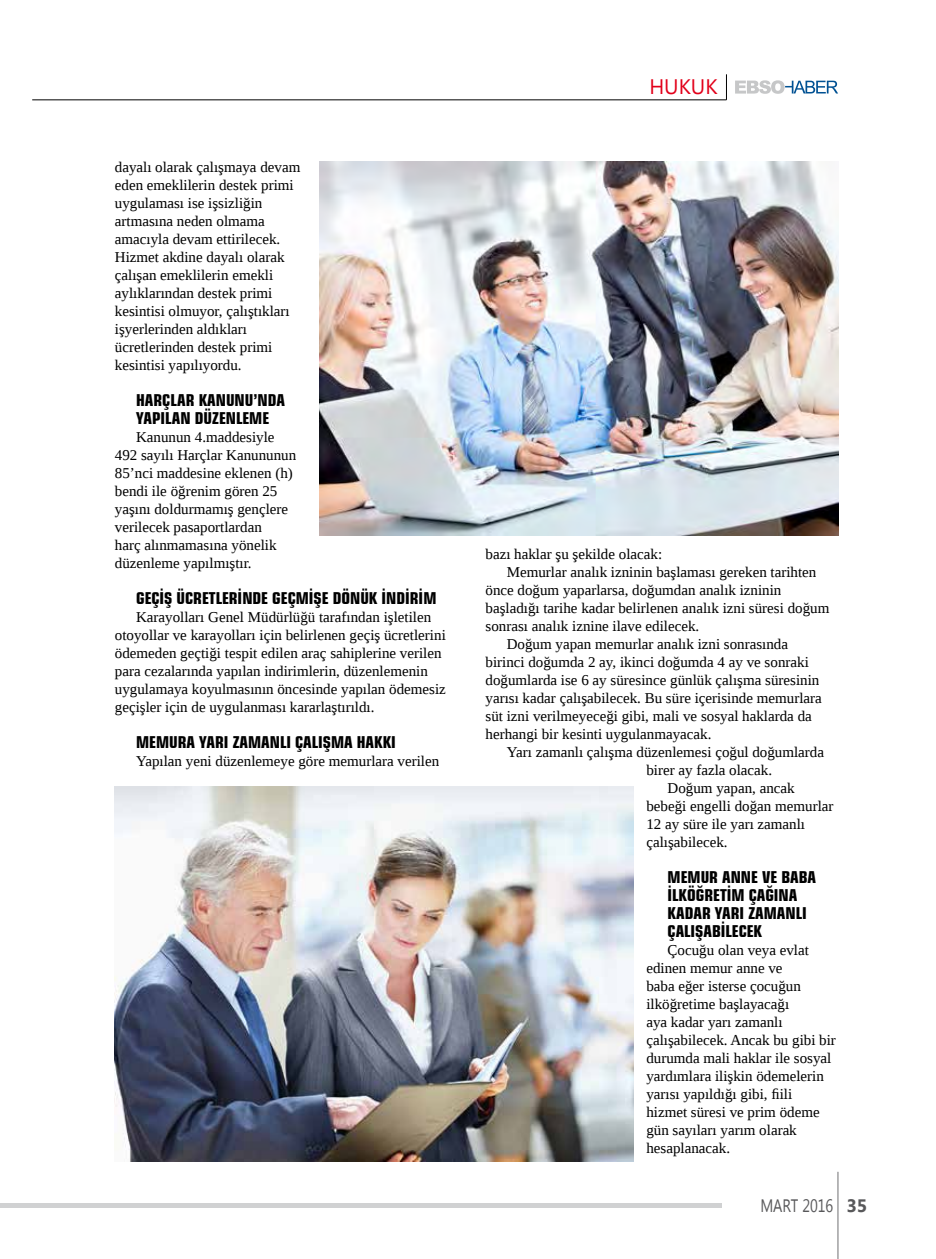
<style>
.page{position:relative;width:936px;height:1259px;background:#fff}
.page>*{position:absolute;margin:0;border:0;box-sizing:border-box;transform-origin:0 0}
.t1{font:21px "Segoe UI";color:#e2001a}
.t2{font:18px "Segoe UI";color:#58585a;scale:.8 1}
.t3{font:700 18px "Segoe UI";color:#58585a}
.t4{font:700 condensed 16.5px/18px "Square 721 BT";color:#000}
.t5{font:15px/18px "Liberation Serif";color:#000}
</style>
<div class="page">
<hr style="left:837px;top:1171px;width:1px;height:88px;background:#707172">
<hr style="left:0;top:1203px;width:722px;height:4px;background:#d0d1d2">
<svg style="left:735px;top:80px;width:103px;height:14px"></svg>
<hr style="left:32px;top:100px;width:694px;height:1px;background:#000">
<svg style="left:726px;top:74px;width:1px;height:26px"></svg>
<img style="left:115px;top:787px;width:518px;height:374px">
<img style="left:319px;top:162px;width:519px;height:374px">
<p class="t5" style="left:115px;top:158px;width:187px">dayalı olarak çalışmaya devam eden emeklilerin destek primi uygulaması ise işsizliğin artmasına neden olmama amacıyla devam ettirilecek.<br>Hizmet akdine dayalı olarak çalışan emeklilerin emekli aylıklarından destek primi kesintisi olmuyor, çalıştıkları işyerlerinden aldıkları ücretlerinden destek primi kesintisi yapılıyordu.</p>
<p class="t4" style="left:136px;top:391px;width:150px">HARÇLAR KANUNU’NDA<br>YAPILAN DÜZENLEME</p>
<p class="t5" style="left:115px;top:428px;width:183px;text-indent:21px">Kanunun 4.maddesiyle<br>492 sayılı Harçlar Kanununun<br>85’nci maddesine eklenen (h) bendi ile öğrenim gören 25 yaşını doldurmamış gençlere verilecek pasaportlardan<br>harç alınmamasına yönelik düzenleme yapılmıştır.</p>
<p class="t4" style="left:136px;top:589px;width:302px">GEÇIŞ ÜCRETLERINDE GEÇMIŞE DÖNÜK INDIRIM</p>
<p class="t5" style="left:115px;top:608px;width:332px;text-indent:21px">Karayolları Genel Müdürlüğü tarafından işletilen otoyollar ve karayolları için belirlenen geçiş ücretlerini ödemeden geçtiği tespit edilen araç sahiplerine verilen para cezalarında yapılan indirimlerin, düzenlemenin uygulamaya koyulmasının öncesinde yapılan ödemesiz geçişler için de uygulanması kararlaştırıldı.</p>
<p class="t4" style="left:136px;top:733px;width:261px">MEMURA YARI ZAMANLI ÇALIŞMA HAKKI</p>
<p class="t5" style="left:136px;top:752px;width:305px">Yapılan yeni düzenlemeye göre memurlara verilen</p>
<h1 class="t1" style="left:649px;top:72px;width:70px">HUKUK</h1>
<p class="t5" style="left:485px;top:545px;width:178px">bazı haklar şu şekilde olacak:</p>
<p class="t5" style="left:506px;top:563px;width:311px">Memurlar analık izninin başlaması gereken tarihten</p>
<p class="t5" style="left:485px;top:581px;width:297px">önce doğum yaparlarsa, doğumdan analık izninin</p>
<p class="t5" style="left:485px;top:599px;width:345px">başladığı tarihe kadar belirlenen analık izni süresi doğum</p>
<p class="t5" style="left:485px;top:617px;width:215px">sonrası analık iznine ilave edilecek.</p>
<p class="t5" style="left:506px;top:635px;width:283px">Doğum yapan memurlar analık izni sonrasında</p>
<p class="t5" style="left:485px;top:653px;width:325px">birinci doğumda 2 ay, ikinci doğumda 4 ay ve sonraki</p>
<p class="t5" style="left:485px;top:671px;width:335px">doğumlarda ise 6 ay süresince günlük çalışma süresinin</p>
<p class="t5" style="left:485px;top:689px;width:338px">yarısı kadar çalışabilecek. Bu süre içerisinde memurlara</p>
<p class="t5" style="left:485px;top:707px;width:328px">süt izni verilmeyeceği gibi, mali ve sosyal haklarda da</p>
<p class="t5" style="left:485px;top:725px;width:227px">herhangi bir kesinti uygulanmayacak.</p>
<p class="t5" style="left:506px;top:743px;width:319px">Yarı zamanlı çalışma düzenlemesi çoğul doğumlarda</p>
<p class="t5" style="left:646px;top:761px;width:127px">birer ay fazla olacak.</p>
<p class="t5" style="left:667px;top:779px;width:129px">Doğum yapan, ancak</p>
<p class="t5" style="left:646px;top:797px;width:189px">bebeği engelli doğan memurlar</p>
<p class="t5" style="left:646px;top:815px;width:160px">12 ay süre ile yarı zamanlı</p>
<p class="t5" style="left:646px;top:833px;width:83px">çalışabilecek.</p>
<p class="t4" style="left:667px;top:868px;width:150px">MEMUR ANNE VE BABA<br>ILKÖĞRETIM ÇAĞINA<br>KADAR YARI ZAMANLI<br>ÇALIŞABILECEK</p>
<p class="t5" style="left:646px;top:941px;width:191px;text-indent:21px">Çocuğu olan veya evlat edinen memur anne ve<br>baba eğer isterse çocuğun ilköğretime başlayacağı<br>aya kadar yarı zamanlı çalışabilecek. Ancak bu gibi bir durumda mali haklar ile sosyal yardımlara ilişkin ödemelerin yarısı yapıldığı gibi, fiili hizmet süresi ve prim ödeme gün sayıları yarım olarak hesaplanacak.</p>
<p class="t2" style="left:760px;top:1193px;width:93px">MART 2016</p>
<p class="t3" style="left:846px;top:1192px;width:22px">35</p>
</div>
